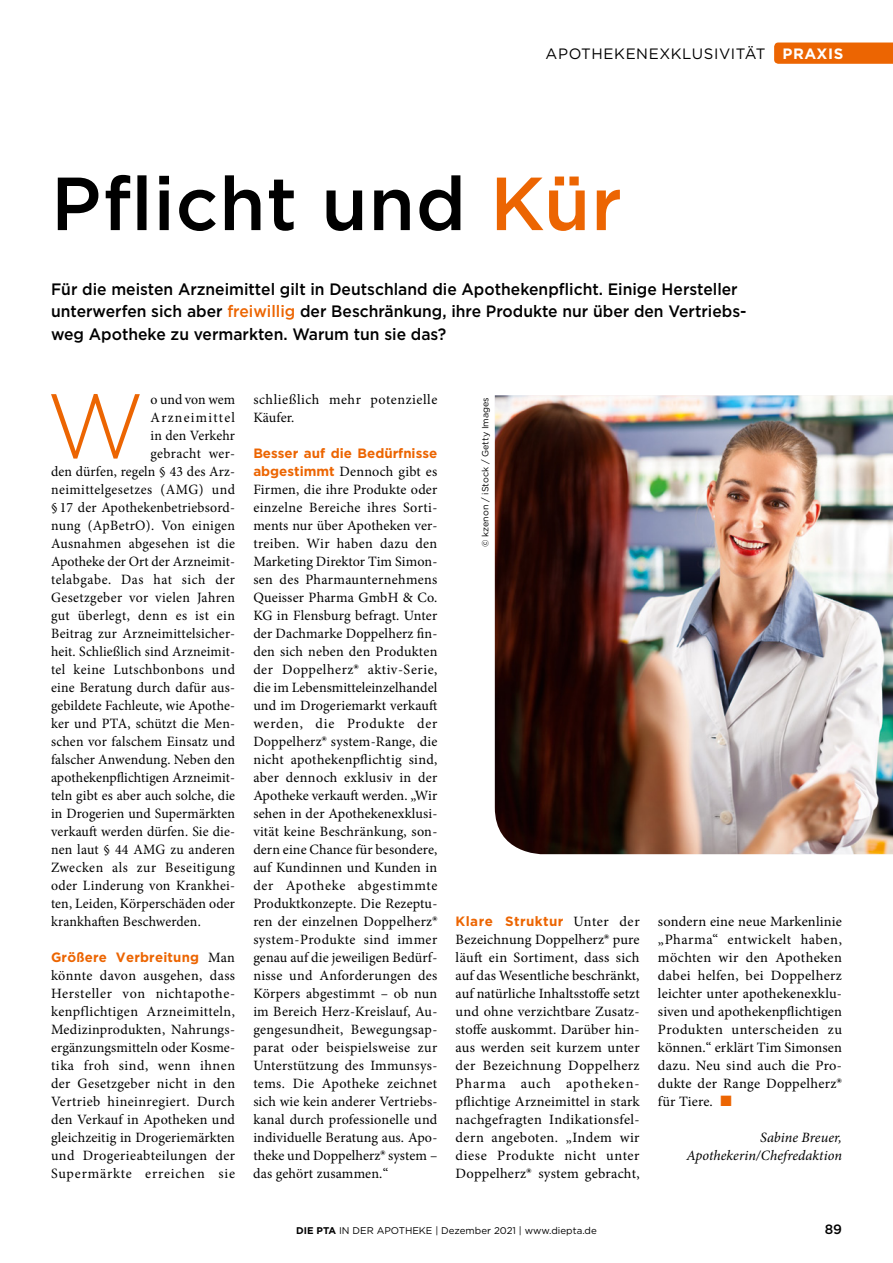
<style>
.page{position:relative;width:893px;height:1263px;background:#fff}
.page>*{position:absolute;margin:0;border:0;box-sizing:border-box;transform-origin:0 0}
.t1{font:300 91.35px "Gotham";color:#ec6502}
.t2{font:500 75px "Gotham";letter-spacing:.01em;color:#000}
.t3{font:500 16.5px/22.5px "Gotham";color:#000;scale:.95 1}
.t4{font:15px "Gotham";letter-spacing:.04em;color:#000}
.t5{font:14.25px/18px "Minion Pro";letter-spacing:.015em;color:#000;text-align:justify}
.t6{font:14.25px/18px "Minion Pro";letter-spacing:.04em;color:#000}
.t7{font:14.25px "Minion Pro";letter-spacing:.035em;color:#000}
.t8{font:italic 14.25px/18px "Minion Pro";letter-spacing:.005em;color:#000;text-align:right}
.t9{font:14.25px "Minion Pro";letter-spacing:.095em;color:#000}
.t10{font:700 13.5px "Gotham";letter-spacing:.015em;color:#ec6502}
.t11{font:700 13.5px "Gotham";letter-spacing:.035em;color:#ec6502}
.t12{font:500 13.5px "Gotham";color:#000}
.t13{font:9.75px "Gotham";color:#000}
.t14{font:9px "Gotham";color:#000}
.s1{font-weight:700;color:#fff}
.s2{color:#ec6502}
.s3{font-family:"Minion Pro";font-weight:400;font-size:14.25px;color:#000}
.s4{font-family:"Gotham";font-weight:700;font-size:13.5px;color:#ec6502}
.s5{font-family:"Gotham";font-weight:700;font-size:13.5px}
.s6{font-weight:700}
</style>
<div class="page">
<div style="left:774px;top:43px;width:119px;height:21px;background:#ec6502"></div>
<img style="left:495px;top:395px;width:398px;height:459px">
<p class="t4" style="left:546px;top:44px;width:299px">APOTHEKENEXKLUSIVITÄT <span class="s1">PRAXIS</span></p>
<h2 class="t2" style="left:51px;top:154px;width:572px">Pflicht und <span class="s2">Kür</span></h2>
<p class="t3" style="left:51px;top:277px;width:734px">Für die meisten Arzneimittel gilt in Deutschland die Apothekenpflicht. Einige Hersteller unterwerfen sich aber <span class="s2">freiwillig</span> der Beschränkung, ihre Produkte nur über den Vertriebs&shy;weg Apotheke zu vermarkten. Warum tun sie das?</p>
<h1 class="t1" style="left:47px;top:368px;width:99px">W</h1>
<p class="t5" style="left:150px;top:391px;width:86px">o und von wem</p>
<p class="t9" style="left:150px;top:408px;width:86px">Arzneimittel</p>
<p class="t5" style="left:150px;top:427px;width:86px">in den Verkehr</p>
<p class="t5" style="left:150px;top:445px;width:86px">gebracht wer-</p>
<p class="t5" style="left:51px;top:463px;width:186px">den dürfen, regeln § 43 des Arz-</p>
<p class="t7" style="left:51px;top:480px;width:185px">neimittelgesetzes (AMG) und</p>
<p class="t5" style="left:51px;top:499px;width:186px">§ 17 der Apothekenbetriebsord-</p>
<p class="t5" style="left:51px;top:517px;width:185px">nung (ApBetrO). Von einigen</p>
<p class="t5" style="left:51px;top:535px;width:186px">Ausnahmen abgesehen ist die</p>
<p class="t5" style="left:51px;top:553px;width:186px">Apotheke der Ort der Arzneimit-</p>
<p class="t6" style="left:51px;top:571px;width:185px">telabgabe. Das hat sich der</p>
<p class="t5" style="left:51px;top:589px;width:186px">Gesetzgeber vor vielen Jahren</p>
<p class="t7" style="left:51px;top:606px;width:185px">gut überlegt, denn es ist ein</p>
<p class="t5" style="left:51px;top:625px;width:186px">Beitrag zur Arzneimittelsicher-</p>
<p class="t5" style="left:51px;top:643px;width:186px">heit. Schließlich sind Arzneimit-</p>
<p class="t5" style="left:51px;top:661px;width:186px">tel keine Lutschbonbons und</p>
<p class="t5" style="left:51px;top:679px;width:186px">eine Beratung durch dafür aus-</p>
<p class="t5" style="left:51px;top:697px;width:186px">gebildete Fachleute, wie Apothe-</p>
<p class="t5" style="left:51px;top:715px;width:186px">ker und PTA, schützt die Men-</p>
<p class="t5" style="left:51px;top:733px;width:186px">schen vor falschem Einsatz und</p>
<p class="t5" style="left:51px;top:751px;width:186px">falscher Anwendung. Neben den</p>
<p class="t5" style="left:51px;top:769px;width:186px">apothekenpflichtigen Arzneimit-</p>
<p class="t5" style="left:51px;top:787px;width:186px">teln gibt es aber auch solche, die</p>
<p class="t5" style="left:51px;top:805px;width:185px">in Drogerien und Supermärkten</p>
<p class="t5" style="left:51px;top:823px;width:186px">verkauft werden dürfen. Sie die-</p>
<p class="t5" style="left:51px;top:841px;width:185px">nen laut § 44 AMG zu anderen</p>
<p class="t6" style="left:51px;top:859px;width:186px">Zwecken als zur Beseitigung</p>
<p class="t5" style="left:51px;top:877px;width:186px">oder Linderung von Krankhei-</p>
<p class="t5" style="left:51px;top:895px;width:185px">ten, Leiden, Körperschäden oder</p>
<p class="t5" style="left:51px;top:913px;width:151px">krankhaften Beschwerden.</p>
<p class="t10" style="left:51px;top:948px;width:186px">Größere Verbreitung <span class="s3">Man</span></p>
<p class="t5" style="left:51px;top:967px;width:186px">könnte davon ausgehen, dass Hersteller von nichtapothe&shy;kenpflichtigen Arzneimitteln, Medizinprodukten, Nahrungs&shy;ergänzungsmitteln oder Kosme&shy;tika froh sind, wenn ihnen der Gesetzgeber nicht in den Vertrieb hineinregiert. Durch den Verkauf in Apotheken und gleichzeitig in Drogeriemärkten und Drogerieabteilungen der Supermärkte erreichen sie</p>
<p class="t6" style="left:253px;top:391px;width:186px">schließlich mehr potenzielle<br>Käufer.</p>
<p class="t10" style="left:253px;top:444px;width:185px">Besser auf die Bedürfnisse</p>
<p class="t5" style="left:253px;top:463px;width:186px"><span class="s4">abgestimmt</span> Dennoch gibt es Firmen, die ihre Produkte oder einzelne Bereiche ihres Sorti&shy;ments nur über Apotheken ver&shy;treiben. Wir haben dazu den Marketing Direktor Tim Simon&shy;sen des Pharmaunternehmens Queisser Pharma GmbH &amp; Co.<br>KG in Flensburg befragt. Unter der Dachmarke Doppelherz fin&shy;den sich neben den Produkten der Doppelherz<span class="s5">®</span> aktiv-Serie, die im Lebensmitteleinzelhandel und im Drogeriemarkt verkauft werden, die Produkte der Doppelherz<span class="s5">®</span> system-Range, die nicht apothekenpflichtig sind, aber dennoch exklusiv in der Apotheke verkauft werden. „Wir sehen in der Apothekenexklusi&shy;vität keine Beschränkung, son&shy;dern eine Chance für besondere, auf Kundinnen und Kunden in der Apotheke abgestimmte Produktkonzepte. Die Rezeptu&shy;ren der einzelnen Doppelherz<span class="s5">® </span>system-Produkte sind immer genau auf die jeweiligen Bedürf&shy;nisse und Anforderungen des Körpers abgestimmt – ob nun im Bereich Herz-Kreislauf, Au&shy;gengesundheit, Bewegungsap&shy;parat oder beispielsweise zur Unterstützung des Immunsys&shy;tems. Die Apotheke zeichnet sich wie kein anderer Vertriebs&shy;kanal durch professionelle und individuelle Beratung aus. Apo&shy;theke und Doppelherz<span class="s5">®</span> system – das gehört zusammen.“</p>
<p class="t14" style="left:480px;top:547px;width:151px;rotate:-90deg">© kzenon / iStock / Getty Images</p>
<p class="t11" style="left:456px;top:912px;width:186px">Klare Struktur <span class="s3">Unter der</span></p>
<p class="t5" style="left:456px;top:931px;width:186px">Bezeichnung Doppelherz<span class="s5">®</span> pure läuft ein Sortiment, dass sich auf das Wesentliche beschränkt, auf natürliche Inhaltsstoffe setzt und ohne verzichtbare Zusatz&shy;stoffe auskommt. Darüber hin&shy;aus werden seit kurzem unter der Bezeichnung Doppelherz Pharma auch apotheken&shy;pflichtige Arzneimittel in stark nachgefragten Indikationsfel&shy;dern angeboten. „Indem wir diese Produkte nicht unter Doppelherz<span class="s5">®</span> system gebracht,</p>
<p class="t5" style="left:658px;top:913px;width:186px">sondern eine neue Markenlinie „Pharma“ entwickelt haben, möchten wir den Apotheken dabei helfen, bei Doppelherz leichter unter apothekenexklu&shy;siven und apothekenpflichtigen Produkten unterscheiden zu können.“ erklärt Tim Simonsen dazu. Neu sind auch die Pro&shy;dukte der Range Doppelherz<span class="s5">® </span>für Tiere. <span class="s2">■</span></p>
<p class="t8" style="left:686px;top:1129px;width:157px">Sabine Breuer,<br>Apothekerin/Chefredaktion</p>
<p class="t13" style="left:296px;top:1224px;width:302px"><span class="s6">DIE PTA</span> IN DER APOTHEKE | Dezember 2021 | www.diepta.de</p>
<p class="t12" style="left:825px;top:1220px;width:19px">89</p>
</div>
